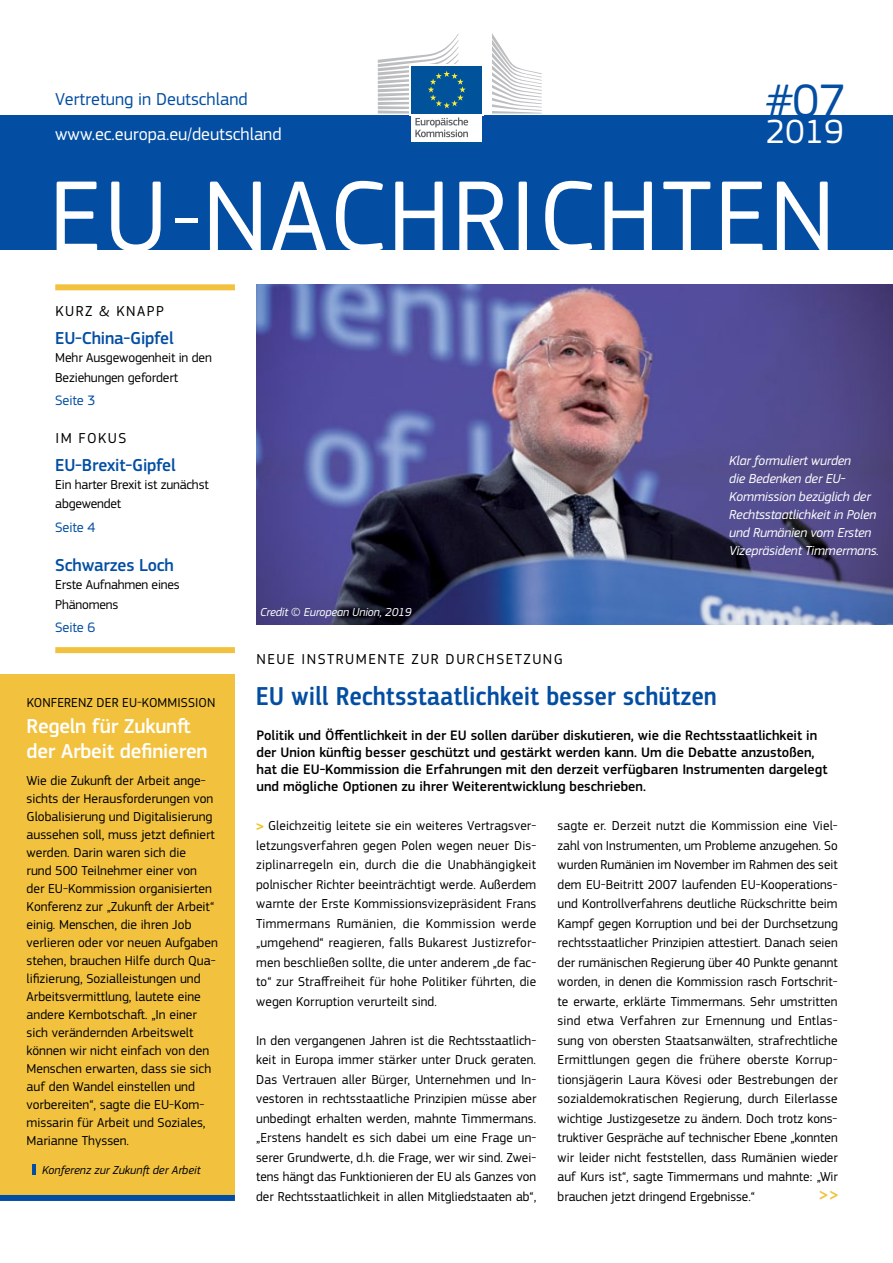
<style>
.page{position:relative;width:893px;height:1263px;background:#fff}
.page>*{position:absolute;margin:0;border:0;box-sizing:border-box;transform-origin:0 0}
.t1{font:105px "EC Square Sans Pro";letter-spacing:.02em;color:#fff}
.t2{font:48.9px "EC Square Sans Pro";color:#034ea2}
.t3{font:34.95px "EC Square Sans Pro";color:#fff}
.t4{font:500 27px "EC Square Sans Cond Pro";letter-spacing:.02em;color:#034ea2}
.t5{font:500 21px/25.5px "EC Square Sans Pro";letter-spacing:-.01em;color:#fff}
.t6{font:500 18px "EC Square Sans Pro";letter-spacing:-.01em;color:#034ea2}
.t7{font:18px "EC Square Sans Pro";color:#fff}
.t8{font:18px "EC Square Sans Pro";color:#034ea2}
.t9{font:500 18px "EC Square Sans Pro";color:#f2c23e}
.t10{font:15px "EC Square Sans Pro";letter-spacing:.1em;color:#000}
.t11{font:500 14.25px/17.1px "EC Square Sans Pro";color:#000}
.t12{font:14.25px "EC Square Sans Pro";letter-spacing:-.01em;color:#034ea2}
.t13{font:13.5px/19.5px "EC Square Sans Pro";color:#000}
.t14{font:italic 13.5px/18px "EC Square Sans Pro";letter-spacing:-.01em;color:#fff}
.t15{font:italic 12px "EC Square Sans Pro";color:#000}
.t16{font:italic 12px "EC Square Sans Pro";letter-spacing:-.01em;color:#fff}
.s1{font-family:"Helvetica Neue LT";font-weight:700;font-stretch:condensed;color:#edc52a}
</style>
<div class="page">
<img style="left:256px;top:284px;width:637px;height:341px">
<div style="left:0;top:674px;width:235px;height:524px;background:#f2c23e"></div>
<svg style="left:32px;top:1164px;width:3px;height:10px"></svg>
<div style="left:55px;top:647px;width:180px;height:6px;background:#f2c23e"></div>
<div style="left:55px;top:284px;width:180px;height:6px;background:#f2c23e"></div>
<div style="left:0;top:1195px;width:235px;height:6px;background:#034ea2"></div>
<div style="left:0;top:116px;width:893px;height:134px;background:#034ea2"></div>
<svg style="left:492px;top:33px;width:50px;height:81px"></svg>
<div style="left:411px;top:112px;width:71px;height:32px;background:#fff"></div>
<div style="left:411px;top:66px;width:71px;height:48px;background:#00529b"></div>
<hr style="left:411px;top:143px;width:71px;height:4px;background:#00529b">
<svg style="left:378px;top:33px;width:90px;height:104px"></svg>
<div style="left:175px;top:218px;width:23px;height:5px;background:#fff"></div>
<h3 class="t8" style="left:55px;top:89px;width:194px">Vertretung in Deutschland</h3>
<h2 class="t2" style="left:765px;top:72px;width:82px">#07</h2>
<h3 class="t7" style="left:55px;top:123px;width:228px">www.ec.europa.eu/deutschland</h3>
<h3 class="t3" style="left:766px;top:111px;width:79px">2019</h3>
<h1 class="t1" style="left:49px;top:155px;width:669px">EU Nachri chten</h1>
<p class="t10" style="left:55px;top:302px;width:20px">Kurz</p>
<p class="t10" style="left:99px;top:302px;width:37px">&amp; Knapp</p>
<h3 class="t6" style="left:55px;top:328px;width:120px">EU-China-Gipfel</h3>
<p class="t13" style="left:55px;top:348px;width:158px">Mehr Ausgewogenheit in den<br>Beziehungen gefordert</p>
<p class="t12" style="left:55px;top:392px;width:42px">Seite 3</p>
<p class="t10" style="left:55px;top:429px;width:53px">Im Fokus</p>
<h3 class="t6" style="left:55px;top:454px;width:122px">EU-Brexit-Gipfel</h3>
<p class="t13" style="left:55px;top:475px;width:155px">Ein harter Brexit ist zunächst abgewendet</p>
<p class="t12" style="left:55px;top:519px;width:42px">Seite 4</p>
<h3 class="t6" style="left:55px;top:555px;width:120px">Schwarzes Loch</h3>
<p class="t13" style="left:55px;top:575px;width:126px">Erste Aufnahmen eines<br>Phänomens</p>
<p class="t12" style="left:55px;top:619px;width:42px">Seite 6</p>
<p class="t13" style="left:27px;top:693px;width:24px">Konferenz</p>
<p class="t13" style="left:97px;top:693px;width:8px">der</p>
<p class="t13" style="left:122px;top:693px;width:43px">EU-Kommissi</p>
<p class="t13" style="left:199px;top:693px;width:16px">on</p>
<h3 class="t5" style="left:27px;top:714px;width:183px">Regeln für Zukunft der Arbeit definieren</h3>
<p class="t13" style="left:27px;top:772px;width:193px;line-height:18px">Wie die Zukunft der Arbeit ange&shy;sichts der Herausforderungen von<br>Globalisierung und Digitalisierung aussehen soll, muss jetzt definiert werden. Darin waren sich die<br>rund 500 Teilnehmer einer von der EU-Kommission organisierten<br>Konferenz zur „Zukunft der Arbeit“ einig. Menschen, die ihren Job verlieren oder vor neuen Aufgaben stehen, brauchen Hilfe durch Qua&shy;lifizierung, Sozialleistungen und<br>Arbeitsvermittlung, lautete eine andere Kernbotschaft. „In einer sich verändernden Arbeitswelt können wir nicht einfach von den<br>Menschen erwarten, dass sie sich auf den Wandel einstellen und vorbereiten“, sagte die EU-Kom&shy;missarin für Arbeit und Soziales,<br>Marianne Thyssen.</p>
<p class="t15" style="left:42px;top:1163px;width:160px">Konferenz zur Zukunft der Arbeit</p>
<p class="t14" style="left:729px;top:451px;width:151px">Klar formuliert wurden<br>die Bedenken der EU-<br>Kommission bezüglich der<br>Rechtsstaatlichkeit in Polen und Rumänien vom Ersten<br>Vizepräsident Timmermans.</p>
<p class="t16" style="left:260px;top:605px;width:153px">Credit © European Union, 2019</p>
<p class="t10" style="left:257px;top:650px;width:21px">Neue</p>
<p class="t10" style="left:302px;top:650px;width:16px">Instrumente</p>
<p class="t10" style="left:412px;top:650px;width:10px">zur</p>
<p class="t10" style="left:446px;top:650px;width:62px">Durchsetzung</p>
<h3 class="t4" style="left:256px;top:680px;width:462px">EU will Rechtsstaatlichkeit besser schützen</h3>
<p class="t11" style="left:256px;top:727px;width:573px">Politik und Öffentlichkeit in der EU sollen darüber diskutieren, wie die Rechtsstaatlichkeit in der Union künftig besser geschützt und gestärkt werden kann. Um die Debatte anzustoßen, hat die EU-Kommission die Erfahrungen mit den derzeit verfügbaren Instrumenten dargelegt und mögliche Optionen zu ihrer Weiterentwicklung beschrieben.</p>
<p class="t13" style="left:256px;top:816px;width:282px;text-align:justify"><span class="s1">&gt;</span> Gleichzeitig leitete sie ein weiteres Vertragsver&shy;letzungsverfahren gegen Polen wegen neuer Dis&shy;ziplinarregeln ein, durch die die Unabhängigkeit polnischer Richter beeinträchtigt werde. Außerdem warnte der Erste Kommissionsvizepräsident Frans Timmermans Rumänien, die Kommission werde „umgehend“ reagieren, falls Bukarest Justizrefor&shy;men beschließen sollte, die unter anderem „de fac&shy;to“ zur Straffreiheit für hohe Politiker führten, die wegen Korruption verurteilt sind.</p>
<p class="t13" style="left:256px;top:1031px;width:282px;text-align:justify">In den vergangenen Jahren ist die Rechtsstaatlich&shy;keit in Europa immer stärker unter Druck geraten.<br>Das Vertrauen aller Bürger, Unternehmen und In&shy;vestoren in rechtsstaatliche Prinzipien müsse aber unbedingt erhalten werden, mahnte Timmermans. „Erstens handelt es sich dabei um eine Frage un&shy;serer Grundwerte, d.h. die Frage, wer wir sind. Zwei&shy;tens hängt das Funktionieren der EU als Ganzes von der Rechtsstaatlichkeit in allen Mitgliedstaaten ab“,</p>
<p class="t13" style="left:558px;top:816px;width:282px;text-align:justify">sagte er. Derzeit nutzt die Kommission eine Viel&shy;zahl von Instrumenten, um Probleme anzugehen. So wurden Rumänien im November im Rahmen des seit dem EU-Beitritt 2007 laufenden EU-Kooperations&shy;und Kontrollverfahrens deutliche Rückschritte beim Kampf gegen Korruption und bei der Durchsetzung rechtsstaatlicher Prinzipien attestiert. Danach seien der rumänischen Regierung über 40 Punkte genannt worden, in denen die Kommission rasch Fortschrit&shy;te erwarte, erklärte Timmermans. Sehr umstritten sind etwa Verfahren zur Ernennung und Entlas&shy;sung von obersten Staatsanwälten, strafrechtliche Ermittlungen gegen die frühere oberste Korrup&shy;tionsjägerin Laura Kövesi oder Bestrebungen der sozialdemokratischen Regierung, durch Eilerlasse wichtige Justizgesetze zu ändern. Doch trotz kons&shy;truktiver Gespräche auf technischer Ebene „konnten wir leider nicht feststellen, dass Rumänien wieder auf Kurs ist“, sagte Timmermans und mahnte: „Wir brauchen jetzt dringend Ergebnisse.“</p>
<h3 class="t9" style="left:819px;top:1185px;width:22px">&gt;&gt;</h3>
</div>
